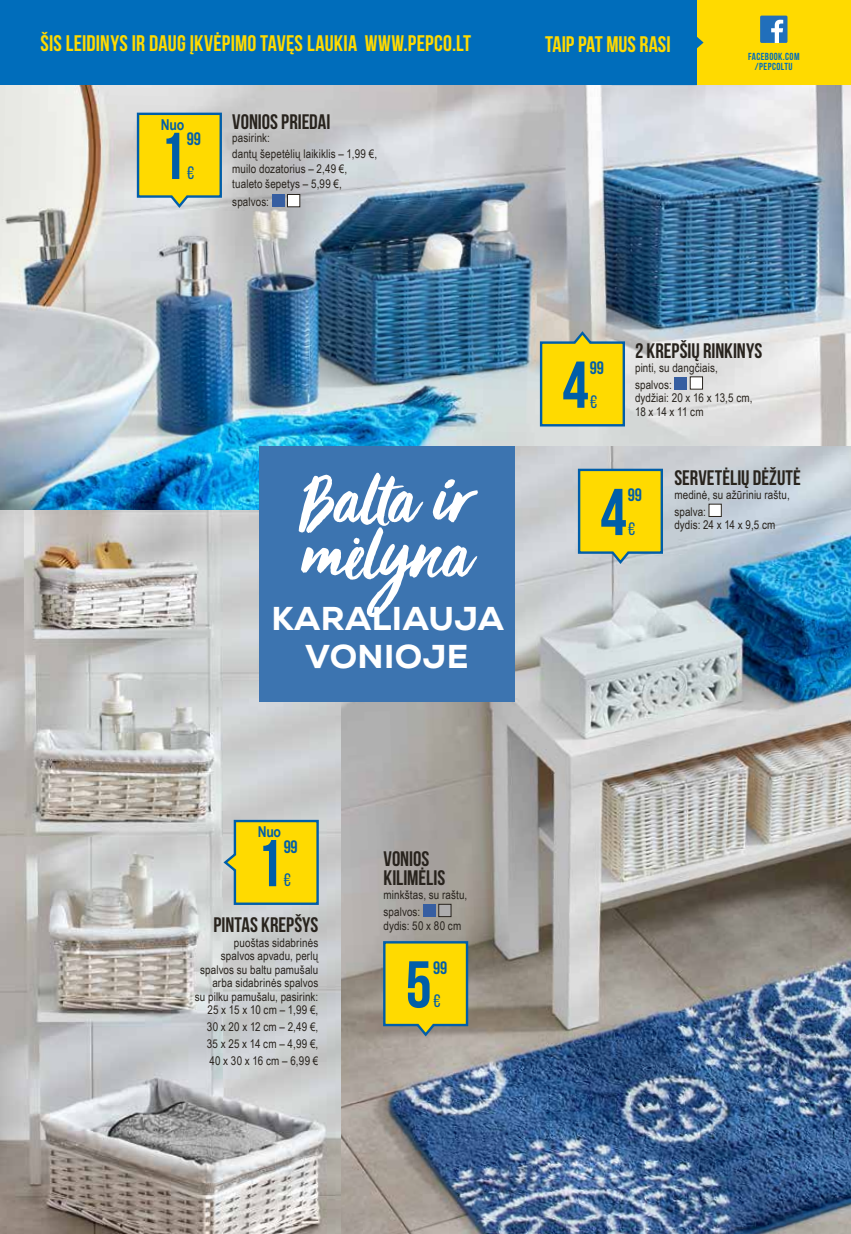
<style>
.page{position:relative;width:851px;height:1234px;background:#fff}
.page>*{position:absolute;margin:0;border:0;box-sizing:border-box;transform-origin:0 0}
.t1{font:79.2px "Viva Beautiful B";color:#fff}
.t2{font:700 66px "Bebas Neue";color:#005ea9}
.t3{font:800 33px/37.5px "Nexa";letter-spacing:.015em;color:#fff;text-align:center}
.t4{font:700 22.5px "Bebas Neue";letter-spacing:.005em;color:#ffda00}
.t5{font:700 21px/19.5px "Bebas Neue";color:#28231d}
.t6{font:700 18px "Bebas Neue";letter-spacing:-.01em;color:#005ea9}
.t7{font:18px "Bebas Neue";color:#005ea9}
.t8{font:700 15px "Arial Narrow";letter-spacing:-.015em;color:#005ea9}
.t9{font:12px/13.5px "Arial Narrow";letter-spacing:.01em;color:#28231d}
.t10{font:700 10.2px/9.4px "Bebas Neue";letter-spacing:.04em;color:#006dbb;text-align:center}
</style>
<div class="page">
<img style="left:0;top:85px;width:850px;height:425px">
<img style="left:340px;top:446px;width:510px;height:787px">
<img style="left:0;top:510px;width:340px;height:723px">
<svg style="left:576px;top:467px;width:88px;height:98px;background:#ddcb2e"></svg>
<svg style="left:382px;top:939px;width:87px;height:99px;background:#d8c324"></svg>
<svg style="left:538px;top:329px;width:88px;height:98px;background:#ddca2c"></svg>
<svg style="left:136px;top:111px;width:87px;height:99px;background:#e0ce30"></svg>
<svg style="left:221px;top:818px;width:99px;height:87px;background:#dfcc2e"></svg>
<div style="left:272px;top:194px;width:12px;height:13px;background:#365ea1"></div>
<div style="left:287px;top:194px;width:13px;height:13px;background:#fff"></div>
<div style="left:287px;top:194px;width:13px;height:13px;border:1px solid #28231d"></div>
<div style="left:423px;top:903px;width:12px;height:13px;background:#365ea1"></div>
<div style="left:438px;top:904px;width:13px;height:12px;background:#aeadae"></div>
<div style="left:438px;top:903px;width:13px;height:13px;border:1px solid #28231d"></div>
<div style="left:709px;top:504px;width:12px;height:12px;background:#fff"></div>
<div style="left:259px;top:446px;width:255px;height:256px;background:#3c74b0"></div>
<div style="left:674px;top:376px;width:13px;height:13px;background:#365ea1"></div>
<div style="left:690px;top:377px;width:12px;height:12px;background:#fff"></div>
<div style="left:0;top:0;width:850px;height:85px;background:#ffda00"></div>
<svg style="left:696px;top:0;width:7px;height:85px"></svg>
<div style="left:0;top:0;width:696px;height:85px;background:#006dbb"></div>
<svg style="left:760px;top:16px;width:27px;height:27px"></svg>
<h3 class="t4" style="left:40px;top:31px;width:432px">ŠIS LEIDINYS IR DAUG ĮKVĖPIMO TAVĘS LAUKIA WWW.PEPCO.LT</h3>
<h3 class="t4" style="left:545px;top:31px;width:127px">TAIP PAT MUS RASI</h3>
<p class="t8" style="left:161px;top:113px;width:25px">Nuo</p>
<h2 class="t2" style="left:159px;top:120px;width:28px">1</h2>
<h3 class="t6" style="left:187px;top:129px;width:16px">99</h3>
<h3 class="t7" style="left:187px;top:163px;width:9px">€</h3>
<h3 class="t5" style="left:232px;top:111px;width:100px">VONIOS PRIEDAI</h3>
<p class="t9" style="left:232px;top:130px;width:146px;line-height:15.1px">pasirink:<br>dantų šepetėlių laikiklis – 1,99 €, muilo dozatorius – 2,49 €, tualeto šepetys – 5,99 €,</p>
<p class="t9" style="left:232px;top:195px;width:38px">spalvos:</p>
<p class="t10" style="left:748px;top:52px;width:53px">FACEBOOK.COM /PEPCOLTU</p>
<h1 class="t1" style="left:302px;top:446px;width:170px">Balta ir</h1>
<h1 class="t1" style="left:303px;top:501px;width:170px">mėlyna</h1>
<h3 class="t3" style="left:271px;top:600px;width:234px">KARALIAUJA<br>VONIOJE</h3>
<h2 class="t2" style="left:562px;top:348px;width:28px">4</h2>
<h3 class="t6" style="left:589px;top:358px;width:16px">99</h3>
<h3 class="t7" style="left:590px;top:391px;width:9px">€</h3>
<h3 class="t5" style="left:635px;top:340px;width:129px">2 KREPŠIŲ RINKINYS</h3>
<p class="t9" style="left:635px;top:359px;width:84px;line-height:16.5px">pinti, su dangčiais, spalvos:</p>
<p class="t9" style="left:635px;top:390px;width:119px">dydžiai: 20 x 16 x 13,5 cm,<br>18 x 14 x 11 cm</p>
<h2 class="t2" style="left:600px;top:476px;width:28px">4</h2>
<h3 class="t6" style="left:627px;top:485px;width:16px">99</h3>
<h3 class="t7" style="left:628px;top:519px;width:9px">€</h3>
<h3 class="t5" style="left:674px;top:467px;width:128px">SERVETĖLIŲ DĖŽUTĖ</h3>
<p class="t9" style="left:674px;top:486px;width:117px;line-height:16.5px">medinė, su ažūriniu raštu, spalva:</p>
<p class="t9" style="left:674px;top:518px;width:103px">dydis: 24 x 14 x 9,5 cm</p>
<p class="t8" style="left:258px;top:819px;width:25px">Nuo</p>
<h2 class="t2" style="left:256px;top:827px;width:28px">1</h2>
<h3 class="t6" style="left:283px;top:836px;width:16px">99</h3>
<h3 class="t7" style="left:284px;top:870px;width:9px">€</h3>
<h3 class="t5" style="left:213px;top:914px;width:106px">PINTAS KREPŠYS</h3>
<p class="t9" style="left:195px;top:935px;width:125px;text-align:right">puoštas sidabrinės<br>spalvos apvadu, perlų spalvos su baltu pamušalu arba sidabrinės spalvos<br>su pilku pamušalu, pasirink:<br>25 x 15 x 10 cm – 1,99 €,</p>
<p class="t9" style="left:207px;top:1017px;width:113px;line-height:17px;text-align:justify">30 x 20 x 12 cm – 2,49 €, 35 x 25 x 14 cm – 4,99 €, 40 x 30 x 16 cm – 6,99 €</p>
<h3 class="t5" style="left:383px;top:848px;width:63px">VONIOS<br>KILIMĖLIS</h3>
<p class="t9" style="left:383px;top:886px;width:85px;line-height:16.5px">minkštas, su raštu, spalvos:</p>
<p class="t9" style="left:383px;top:917px;width:79px">dydis: 50 x 80 cm</p>
<h2 class="t2" style="left:405px;top:948px;width:28px">5</h2>
<h3 class="t6" style="left:433px;top:957px;width:16px">99</h3>
<h3 class="t7" style="left:433px;top:991px;width:9px">€</h3>
</div>
